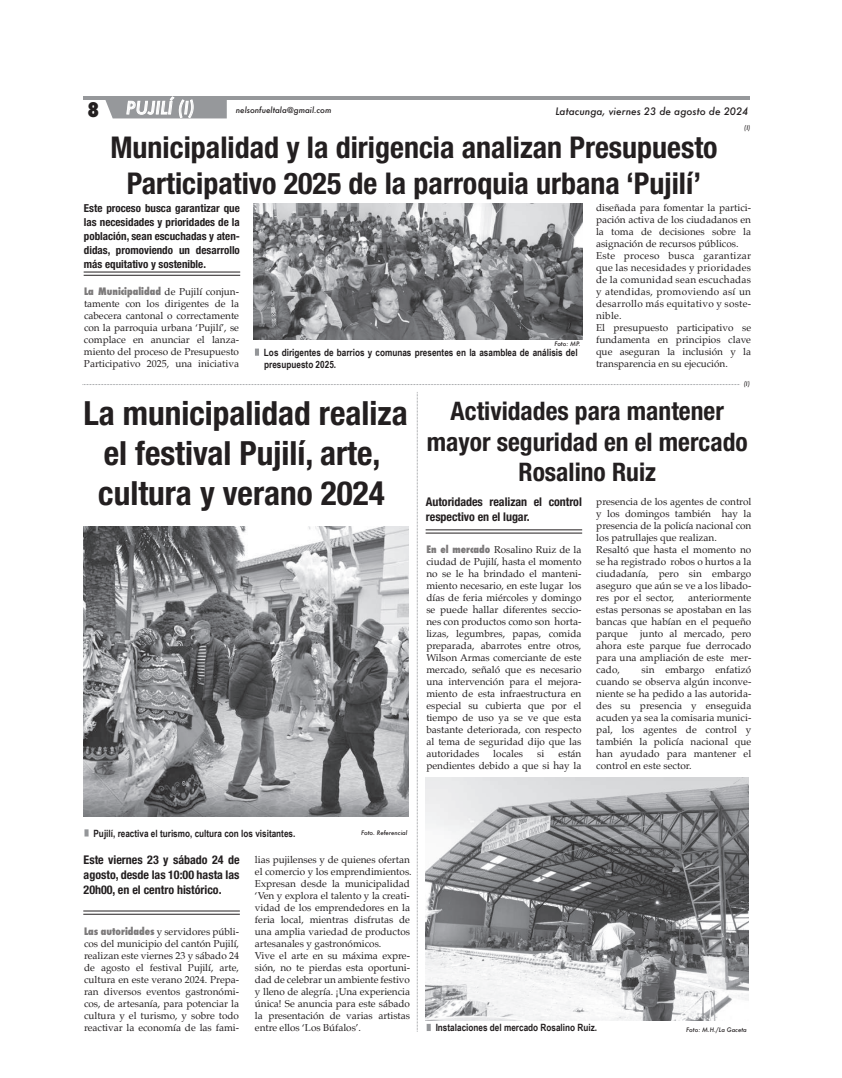
<style>
.page{position:relative;width:842px;height:1078px;background:#fff}
.page>*{position:absolute;margin:0;border:0;box-sizing:border-box;transform-origin:0 0}
.t1{font:700 condensed 33.3px/40px "Helvetica Neue";color:#231f20;text-align:center}
.t2{font:700 condensed 30px/36px "Helvetica Neue";color:#231f20;text-align:center}
.t3{font:700 condensed 25.5px/30.7px "Helvetica Neue";color:#231f20;text-align:center}
.t4{font:800 condensed 19.5px "Futura";color:#231f20}
.t5{font:italic 500 17px "Futura";color:#fff}
.t6{font:700 condensed 12px/15px "Helvetica Neue";color:#231f20;text-align:justify}
.t7{font:700 condensed 11px/14px "Helvetica Neue";color:#231f20;text-align:justify}
.t8{font:10px/12px "Palatino";color:#231f20;text-align:justify}
.t9{font:700 10px/12px "Arial Narrow";color:#231f20}
.t10{font:italic 500 10px "Futura";color:#231f20}
.t11{font:800 condensed 10px "Futura";color:rgb(35 31 32/.6)}
.t12{font:italic 500 8px "Futura";color:#231f20}
.t13{font:italic 500 6.1px "Futura";color:#231f20}
.t14{font:italic 500 6px "Futura";color:#231f20}
.s1{font-family:"Palatino";font-weight:400;font-stretch:normal;color:#231f20}
.s2{font-family:"Futura";font-weight:800;font-stretch:condensed;color:rgb(35 31 32/.6)}
</style>
<div class="page">
<svg style="left:417px;top:392px;width:1px;height:639px"></svg>
<hr style="left:84px;top:96px;width:666px;height:3px;background:#96989b">
<svg style="left:104px;top:96px;width:123px;height:22px"></svg>
<svg style="left:83px;top:384px;width:657px;height:1px"></svg>
<hr style="left:84px;top:275px;width:156px;height:1px;background:#231f20">
<hr style="left:84px;top:272px;width:156px;height:1px;background:#231f20">
<hr style="left:83px;top:913px;width:157px;height:1px;background:#231f20">
<hr style="left:83px;top:910px;width:157px;height:1px;background:#231f20">
<svg style="left:84px;top:829px;width:5px;height:7px"></svg>
<svg style="left:427px;top:1023px;width:4px;height:7px"></svg>
<hr style="left:426px;top:532px;width:156px;height:1px;background:#231f20">
<hr style="left:426px;top:529px;width:156px;height:1px;background:#231f20">
<svg style="left:255px;top:348px;width:4px;height:7px"></svg>
<img style="left:253px;top:204px;width:330px;height:135px">
<img style="left:83px;top:526px;width:326px;height:290px">
<img style="left:426px;top:777px;width:323px;height:243px">
<h3 class="t4" style="left:87px;top:97px;width:13px">8</h3>
<h3 class="t5" style="left:126px;top:96px;width:70px">PUJILÍ (I)</h3>
<p class="t12" style="left:236px;top:104px;width:97px">nelsonfueltala@gmail.com</p>
<p class="t10" style="left:555px;top:104px;width:194px">Latacunga, viernes 23 de agosto de 2024</p>
<p class="t13" style="left:744px;top:123px;width:7px">(I)</p>
<h2 class="t2" style="left:110px;top:129px;width:609px">Municipalidad y la dirigencia analizan Presupuesto<br>Participativo 2025 de la parroquia urbana ‘Pujilí’</h2>
<p class="t7" style="left:84px;top:200px;width:157px">Este proceso busca garantizar que las necesidades y prioridades de la población, sean escuchadas y aten&shy;didas, promoviendo un desarrollo más equitativo y sostenible.</p>
<p class="t11" style="left:84px;top:285px;width:157px">La Municipalidad <span class="s1">de Pujilí conjun-</span></p>
<p class="t8" style="left:84px;top:298px;width:157px">tamente con los dirigentes de la cabecera cantonal o correctamente con la parroquia urbana ‘Pujilí’, se complace en anunciar el lanza&shy;miento del proceso de Presupuesto Participativo 2025, una iniciativa</p>
<h1 class="t1" style="left:83px;top:392px;width:326px">La municipalidad realiza el festival Pujilí, arte, cultura y verano 2024</h1>
<h3 class="t3" style="left:427px;top:395px;width:322px">Actividades para mantener mayor seguridad en el mercado<br>Rosalino Ruiz</h3>
<p class="t8" style="left:596px;top:201px;width:157px;text-align:left">diseñada para fomentar la partici&shy;pación activa de los ciudadanos en la toma de decisiones sobre la asignación de recursos públicos.<br>Este proceso busca garantizar que las necesidades y prioridades de la comunidad sean escuchadas y atendidas, promoviendo así un desarrollo más equitativo y soste&shy;nible.<br>El presupuesto participativo se fundamenta en principios clave que aseguran la inclusión y la transparencia en su ejecución.</p>
<p class="t14" style="left:554px;top:339px;width:28px">Foto: MP.</p>
<p class="t9" style="left:264px;top:345px;width:315px">Los dirigentes de barrios y comunas presentes en la asamblea de análisis del presupuesto 2025.</p>
<p class="t13" style="left:744px;top:379px;width:7px">(I)</p>
<p class="t6" style="left:426px;top:494px;width:157px">Autoridades realizan el control respectivo en el lugar.</p>
<p class="t8" style="left:426px;top:543px;width:157px"><span class="s2">En el mercado</span> Rosalino Ruiz de la ciudad de Pujilí, hasta el momento no se le ha brindado el manteni&shy;miento necesario, en este lugar los días de feria miércoles y domingo se puede hallar diferentes seccio&shy;nes con productos como son horta&shy;lizas, legumbres, papas, comida preparada, abarrotes entre otros, Wilson Armas comerciante de este mercado, señaló que es necesario una intervención para el mejora&shy;miento de esta infraestructura en especial su cubierta que por el tiempo de uso ya se ve que esta bastante deteriorada, con respecto al tema de seguridad dijo que las autoridades</p>
<p class="t8" style="left:596px;top:495px;width:157px;text-align:left">presencia de los agentes de control y los domingos también hay la presencia de la policía nacional con los patrullajes que realizan.<br>Resaltó que hasta el momento no se ha registrado robos o hurtos a la ciudadanía, pero sin embargo aseguro que aún se ve a los libado&shy;res por el sector,</p>
<p class="t8" style="left:596px;top:591px;width:157px;text-indent:92px">anteriormente estas personas se apostaban en las bancas que habían en el pequeño parque junto al mercado, pero ahora este parque fue derrocado para una ampliación de este mer&shy;cado,</p>
<p class="t8" style="left:596px;top:663px;width:157px;text-indent:45px">sin embargo enfatizó cuando se observa algún inconve&shy;niente se ha pedido a las autorida&shy;des su presencia y enseguida acuden ya sea la comisaria munici&shy;pal, los agentes de control y también la policía nacional que han ayudado para mantener el control en este sector.</p>
<p class="t8" style="left:493px;top:747px;width:31px">locales</p>
<p class="t8" style="left:537px;top:747px;width:9px">si</p>
<p class="t8" style="left:426px;top:747px;width:157px;text-align:right">están<br>pendientes debido a que si hay la</p>
<p class="t9" style="left:94px;top:826px;width:203px">Pujilí, reactiva el turismo, cultura con los visitantes.</p>
<p class="t14" style="left:361px;top:828px;width:48px">Foto. Referencial</p>
<p class="t6" style="left:84px;top:852px;width:157px">Este viernes 23 y sábado 24 de agosto, desde las 10:00 hasta las 20h00, en el centro histórico.</p>
<p class="t8" style="left:84px;top:925px;width:157px"><span class="s2">Las autoridades</span> y servidores públi&shy;cos del municipio del cantón Pujilí, realizan este viernes 23 y sábado 24 de agosto el festival Pujilí, arte, cultura en este verano 2024. Prepa&shy;ran diversos eventos gastronómi&shy;cos, de artesanía, para potenciar la cultura y el turismo, y sobre todo reactivar la economía de las fami-</p>
<p class="t8" style="left:255px;top:853px;width:158px;text-align:left">lias pujilenses y de quienes ofertan el comercio y los emprendimientos.<br>Expresan desde la municipalidad ‘Ven y explora el talento y la creati&shy;vidad de los emprendedores en la feria local, mientras disfrutas de una amplia variedad de productos artesanales y gastronómicos.<br>Vive el arte en su máxima expre&shy;sión, no te pierdas esta oportuni&shy;dad de celebrar un ambiente festivo y lleno de alegría. ¡Una experiencia única! Se anuncia para este sábado la presentación de varias artistas entre ellos ‘Los Búfalos’.</p>
<p class="t9" style="left:436px;top:1020px;width:163px">Instalaciones del mercado Rosalino Ruiz.</p>
<p class="t14" style="left:686px;top:1025px;width:62px">Foto: M.H./La Gaceta</p>
</div>
